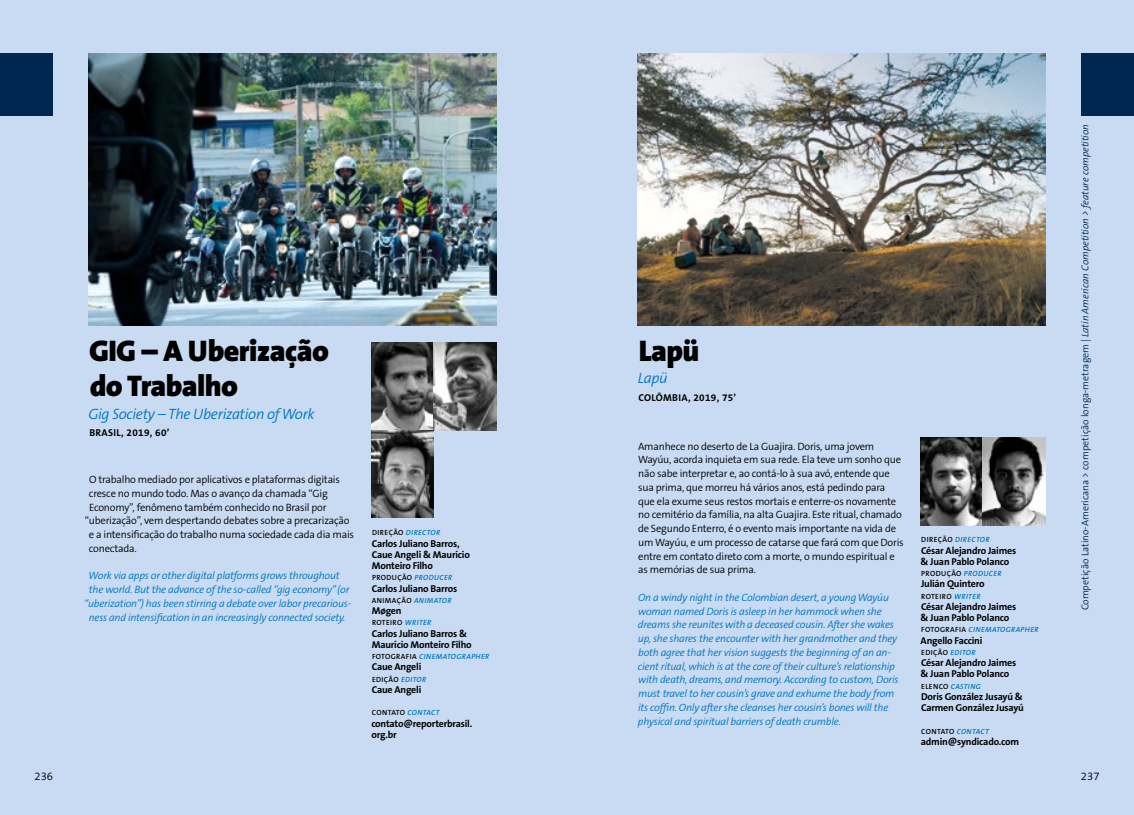
<style>
.page{position:relative;width:1134px;height:815px;background:#fff}
.page>*{position:absolute;margin:0;border:0;box-sizing:border-box;transform-origin:0 0}
.t1{font:900 30px/35px "The Sans B9";letter-spacing:-.02em;color:#000}
.t2{font:italic 300 15px "The Sans B4";letter-spacing:-.02em;color:#0075bf}
.t3{font:300 11.25px "The Sans B4";color:#000}
.t4{font:italic 300 10.62px/13.8px "The Sans B4";letter-spacing:-.02em;color:#0075bf}
.t5{font:300 10.62px/13.8px "The Sans B4";letter-spacing:-.02em;color:#000}
.t6{font:700 10px/11.2px "The Sans B7";letter-spacing:-.02em;color:#000}
.t7{font:300 10px "The Sans B4";color:#002751}
.t8{font:700 10px "The Sans B7";letter-spacing:.03em;color:#000}
.t9{font:600 7.5px "The Sans B6";letter-spacing:.04em;color:#000}
.t10{font:italic 600 7.5px "The Sans B6";letter-spacing:.05em;color:#0075bf}
.t11{font:600 7.5px "The Sans B6";letter-spacing:.015em;color:#000}
.t12{font:600 7.5px "The Sans B6";letter-spacing:.02em;color:#000}
.s1{font-style:normal;color:#000}
.s2{font-style:italic;color:#0075bf}
.s3{font-style:italic}
</style>
<div class="page">
<div style="left:567px;top:0;width:567px;height:815px;background:#c8dbf2"></div>
<div style="left:0;top:0;width:567px;height:815px;background:#c8dbf2"></div>
<div style="left:1081px;top:53px;width:53px;height:62px;background:#002751"></div>
<div style="left:0;top:53px;width:53px;height:62px;background:#002751"></div>
<img style="left:89px;top:53px;width:407px;height:272px">
<img style="left:371px;top:343px;width:125px;height:87px">
<img style="left:371px;top:430px;width:63px;height:88px">
<img style="left:638px;top:53px;width:407px;height:272px">
<img style="left:920px;top:438px;width:125px;height:87px">
<h1 class="t1" style="left:89px;top:335px;width:241px">GIG – A Uberização do Trabalho</h1>
<h2 class="t2" style="left:88px;top:406px;width:228px">Gig Society – The Uberization of Work</h2>
<p class="t8" style="left:89px;top:428px;width:82px">BRASIL, 2019, 60’</p>
<p class="t5" style="left:89px;top:473px;width:252px">O trabalho mediado por aplicativos e plataformas digitais</p>
<p class="t5" style="left:89px;top:487px;width:240px">cresce no mundo todo. Mas o avanço da chamada “Gig</p>
<p class="t5" style="left:89px;top:500px;width:239px">Economy”, fenômeno também conhecido no Brasil por</p>
<p class="t5" style="left:85px;top:514px;width:266px">“uberização”, vem despertando debates sobre a precarização</p>
<p class="t5" style="left:89px;top:528px;width:267px">e a intensificação do trabalho numa sociedade cada dia mais</p>
<p class="t5" style="left:89px;top:542px;width:49px">conectada.</p>
<p class="t4" style="left:89px;top:569px;width:253px">Work via apps or other digital platforms grows throughout</p>
<p class="t4" style="left:89px;top:583px;width:262px">the world. But the advance of the so-called “gig economy” (or</p>
<p class="t4" style="left:84px;top:597px;width:269px">“uberization”) has been stirring a debate over labor precarious-</p>
<p class="t4" style="left:89px;top:610px;width:258px">ness and intensification in an increasingly connected society.</p>
<p class="t10" style="left:372px;top:529px;width:70px"><span class="s1">DIREÇÃO</span> DIRECTOR</p>
<p class="t6" style="left:372px;top:538px;width:100px">Carlos Juliano Barros,<br>Caue Angeli &amp; Maurício<br>Monteiro Filho</p>
<p class="t9" style="left:372px;top:574px;width:82px">PRODUÇÃO <span class="s2">PRODUCER</span></p>
<p class="t6" style="left:372px;top:583px;width:87px">Carlos Juliano Barros</p>
<p class="t9" style="left:372px;top:596px;width:81px">ANIMAÇÃO <span class="s2">ANIMATOR</span></p>
<p class="t6" style="left:372px;top:605px;width:31px">Møgen</p>
<p class="t9" style="left:372px;top:619px;width:61px">ROTEIRO <span class="s2">WRITER</span></p>
<p class="t6" style="left:372px;top:628px;width:102px">Carlos Juliano Barros &amp;<br>Maurício Monteiro Filho</p>
<p class="t10" style="left:372px;top:653px;width:119px"><span class="s1">FOTOGRAFIA</span> CINEMATOGRAPHER</p>
<p class="t6" style="left:372px;top:662px;width:51px">Caue Angeli</p>
<p class="t9" style="left:372px;top:675px;width:56px">EDIÇÃO <span class="s2">EDITOR</span></p>
<p class="t6" style="left:372px;top:684px;width:51px">Caue Angeli</p>
<p class="t11" style="left:372px;top:709px;width:69px">CONTATO <span class="s2">CONTACT</span></p>
<p class="t6" style="left:371px;top:718px;width:102px">contato@reporterbrasil. org.br</p>
<h1 class="t1" style="left:639px;top:334px;width:62px">Lapü</h1>
<h2 class="t2" style="left:638px;top:370px;width:31px">Lapü</h2>
<p class="t8" style="left:638px;top:392px;width:99px">COLÔMBIA, 2019, 75’</p>
<p class="t5" style="left:638px;top:440px;width:267px">Amanhece no deserto de La Guajira. Doris, uma jovem Wayúu, acorda inquieta em sua rede. Ela teve um sonho que não sabe interpretar e, ao contá-lo à sua avó, entende que sua prima, que morreu há vários anos, está pedindo para que ela exume seus restos mortais e enterre-os novamente no cemitério da família, na alta Guajira. Este ritual, chamado de Segundo Enterro, é o evento mais importante na vida de um Wayúu, e um processo de catarse que fará com que Doris entre em contato direto com a morte, o mundo espiritual e as memórias de sua prima.</p>
<p class="t4" style="left:638px;top:591px;width:262px">On a windy night in the Colombian desert, a young Wayúu woman named Doris is asleep in her hammock when she dreams she reunites with a deceased cousin. After she wakes up, she shares the encounter with her grandmother and they both agree that her vision suggests the beginning of an an&shy;cient ritual, which is at the core of their culture’s relationship with death, dreams, and memory. According to custom, Doris must travel to her cousin’s grave and exhume the body from its coffin. Only after she cleanses her cousin’s bones will the physical and spiritual barriers of death crumble.</p>
<p class="t10" style="left:921px;top:536px;width:70px"><span class="s1">DIREÇÃO</span> DIRECTOR</p>
<p class="t6" style="left:920px;top:545px;width:97px">César Alejandro Jaimes &amp; Juan Pablo Polanco</p>
<p class="t9" style="left:921px;top:570px;width:82px">PRODUÇÃO <span class="s2">PRODUCER</span></p>
<p class="t6" style="left:921px;top:579px;width:65px">Julián Quintero</p>
<p class="t9" style="left:921px;top:592px;width:61px">ROTEIRO <span class="s2">WRITER</span></p>
<p class="t6" style="left:920px;top:601px;width:97px">César Alejandro Jaimes &amp; Juan Pablo Polanco</p>
<p class="t10" style="left:921px;top:626px;width:119px"><span class="s1">FOTOGRAFIA</span> CINEMATOGRAPHER</p>
<p class="t6" style="left:921px;top:635px;width:63px">Angello Faccini</p>
<p class="t9" style="left:921px;top:648px;width:56px">EDIÇÃO <span class="s2">EDITOR</span></p>
<p class="t6" style="left:920px;top:657px;width:97px">César Alejandro Jaimes &amp; Juan Pablo Polanco</p>
<p class="t10" style="left:921px;top:682px;width:61px"><span class="s1">ELENCO</span> CASTING</p>
<p class="t6" style="left:921px;top:691px;width:104px">Doris González Jusayú &amp;<br>Carmen González Jusayú</p>
<p class="t12" style="left:921px;top:727px;width:69px">CONTATO <span class="s2">CONTACT</span></p>
<p class="t6" style="left:921px;top:736px;width:100px">admin@syndicado.com</p>
<p class="t7" style="left:1080px;top:610px;width:488px;rotate:-90deg">Competição Latino-Americana &gt; competição longa-metragem | <span class="s3">Latin American Competition &gt; feature competition</span></p>
<p class="t3" style="left:35px;top:770px;width:20px">236</p>
<p class="t3" style="left:1081px;top:770px;width:20px">237</p>
</div>
